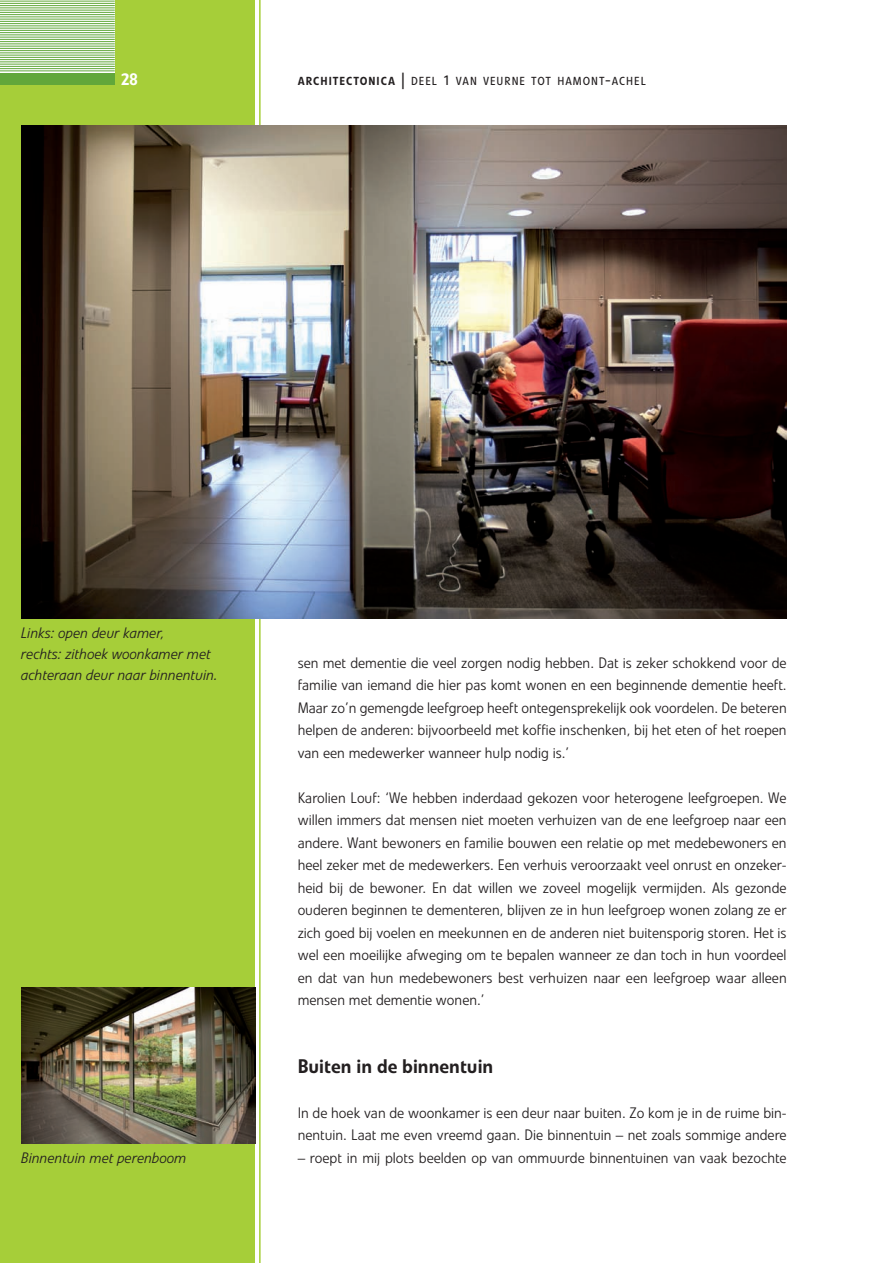
<style>
.page{position:relative;width:893px;height:1263px;background:#fff}
.page>*{position:absolute;margin:0;border:0;box-sizing:border-box;transform-origin:0 0}
.t1{font:500 19.5px "Linotype Veto";color:#231f20}
.t2{font:500 16.5px "Linotype Veto";color:#fff}
.t3{font:300 15px/22.5px "Linotype Veto";color:#231f20;text-align:justify}
.t4{font:italic 300 15px/21px "Linotype Veto";color:#231f20}
.t5{font:11.55px "Linotype Veto";letter-spacing:.085em;color:#231f20}
.s1{font-weight:500}
.s2{font-size:16.5px}
.s3{font-size:13.5px}
</style>
<div class="page">
<div style="left:0;top:0;width:255px;height:1263px;background:#a6ce39"></div>
<svg style="left:0;top:0;width:115px;height:73px;background:#dfedd8"></svg>
<div style="left:0;top:73px;width:115px;height:12px;background:#61a73a"></div>
<hr style="left:0;top:70px;width:115px;height:1px;background:#61a73a">
<hr style="left:0;top:68px;width:115px;height:1px;background:#61a73a">
<hr style="left:0;top:66px;width:115px;height:1px;background:#61a73a">
<hr style="left:0;top:64px;width:115px;height:1px;background:#61a73a">
<hr style="left:0;top:61px;width:115px;height:1px;background:#61a73a">
<hr style="left:0;top:59px;width:115px;height:1px;background:#61a73a">
<hr style="left:0;top:57px;width:115px;height:1px;background:#61a73a">
<hr style="left:0;top:55px;width:115px;height:1px;background:#61a73a">
<hr style="left:0;top:52px;width:115px;height:1px;background:#61a73a">
<hr style="left:0;top:50px;width:115px;height:1px;background:#61a73a">
<hr style="left:0;top:48px;width:115px;height:1px;background:#61a73a">
<hr style="left:0;top:46px;width:115px;height:1px;background:#61a73a">
<hr style="left:0;top:43px;width:115px;height:1px;background:#61a73a">
<hr style="left:0;top:41px;width:115px;height:1px;background:#61a73a">
<hr style="left:0;top:39px;width:115px;height:1px;background:#61a73a">
<hr style="left:0;top:37px;width:115px;height:1px;background:#61a73a">
<hr style="left:0;top:34px;width:115px;height:1px;background:#61a73a">
<hr style="left:0;top:32px;width:115px;height:1px;background:#61a73a">
<hr style="left:0;top:30px;width:115px;height:1px;background:#61a73a">
<hr style="left:0;top:28px;width:115px;height:1px;background:#61a73a">
<hr style="left:0;top:25px;width:115px;height:1px;background:#61a73a">
<hr style="left:0;top:23px;width:115px;height:1px;background:#61a73a">
<hr style="left:0;top:21px;width:115px;height:1px;background:#61a73a">
<hr style="left:0;top:19px;width:115px;height:1px;background:#61a73a">
<hr style="left:0;top:16px;width:115px;height:1px;background:#61a73a">
<hr style="left:0;top:14px;width:115px;height:1px;background:#61a73a">
<hr style="left:0;top:12px;width:115px;height:1px;background:#61a73a">
<hr style="left:0;top:10px;width:115px;height:1px;background:#61a73a">
<hr style="left:0;top:7px;width:115px;height:1px;background:#61a73a">
<hr style="left:0;top:5px;width:115px;height:1px;background:#61a73a">
<hr style="left:0;top:3px;width:115px;height:1px;background:#61a73a">
<hr style="left:0;top:1px;width:115px;height:1px;background:#61a73a">
<hr style="left:259px;top:0;width:2px;height:1263px;background:#a6ce39">
<img style="left:21px;top:126px;width:766px;height:493px">
<img style="left:21px;top:987px;width:234px;height:156px">
<p class="t2" style="left:121px;top:69px;width:18px">28</p>
<p class="t5" style="left:298px;top:74px;width:350px"><span class="s1">ARCHITECTONICA</span> <span class="s2">|</span> DEEL <span class="s3">1</span> VAN VEURNE TOT HAMONT<span class="s2">-</span>ACHEL</p>
<p class="t4" style="left:21px;top:623px;width:198px">Links: open deur kamer,<br>rechts: zithoek woonkamer met achteraan deur naar binnentuin.</p>
<p class="t4" style="left:21px;top:1147px;width:167px">Binnentuin met perenboom</p>
<p class="t3" style="left:298px;top:651px;width:491px">sen met dementie die veel zorgen nodig hebben. Dat is zeker schokkend voor de familie van iemand die hier pas komt wonen en een beginnende dementie heeft.<br>Maar zo’n gemengde leefgroep heeft ontegensprekelijk ook voordelen. De beteren helpen de anderen: bijvoorbeeld met koffie inschenken, bij het eten of het roepen van een medewerker wanneer hulp nodig is.’</p>
<p class="t3" style="left:298px;top:786px;width:491px">Karolien Louf: ‘We hebben inderdaad gekozen voor heterogene leefgroepen. We willen immers dat mensen niet moeten verhuizen van de ene leefgroep naar een andere. Want bewoners en familie bouwen een relatie op met medebewoners en heel zeker met de medewerkers. Een verhuis veroorzaakt veel onrust en onzeker&shy;heid bij de bewoner. En dat willen we zoveel mogelijk vermijden. Als gezonde ouderen beginnen te dementeren, blijven ze in hun leefgroep wonen zolang ze er zich goed bij voelen en meekunnen en de anderen niet buitensporig storen. Het is wel een moeilijke afweging om te bepalen wanneer ze dan toch in hun voordeel en dat van hun medebewoners best verhuizen naar een leefgroep waar alleen mensen met dementie wonen.’</p>
<h1 class="t1" style="left:298px;top:1054px;width:197px">Buiten in de binnentuin</h1>
<p class="t3" style="left:298px;top:1101px;width:491px">In de hoek van de woonkamer is een deur naar buiten. Zo kom je in de ruime bin&shy;nentuin. Laat me even vreemd gaan. Die binnentuin – net zoals sommige andere</p>
<p class="t3" style="left:298px;top:1146px;width:491px">– roept in mij plots beelden op van ommuurde binnentuinen van vaak bezochte</p>
</div>
